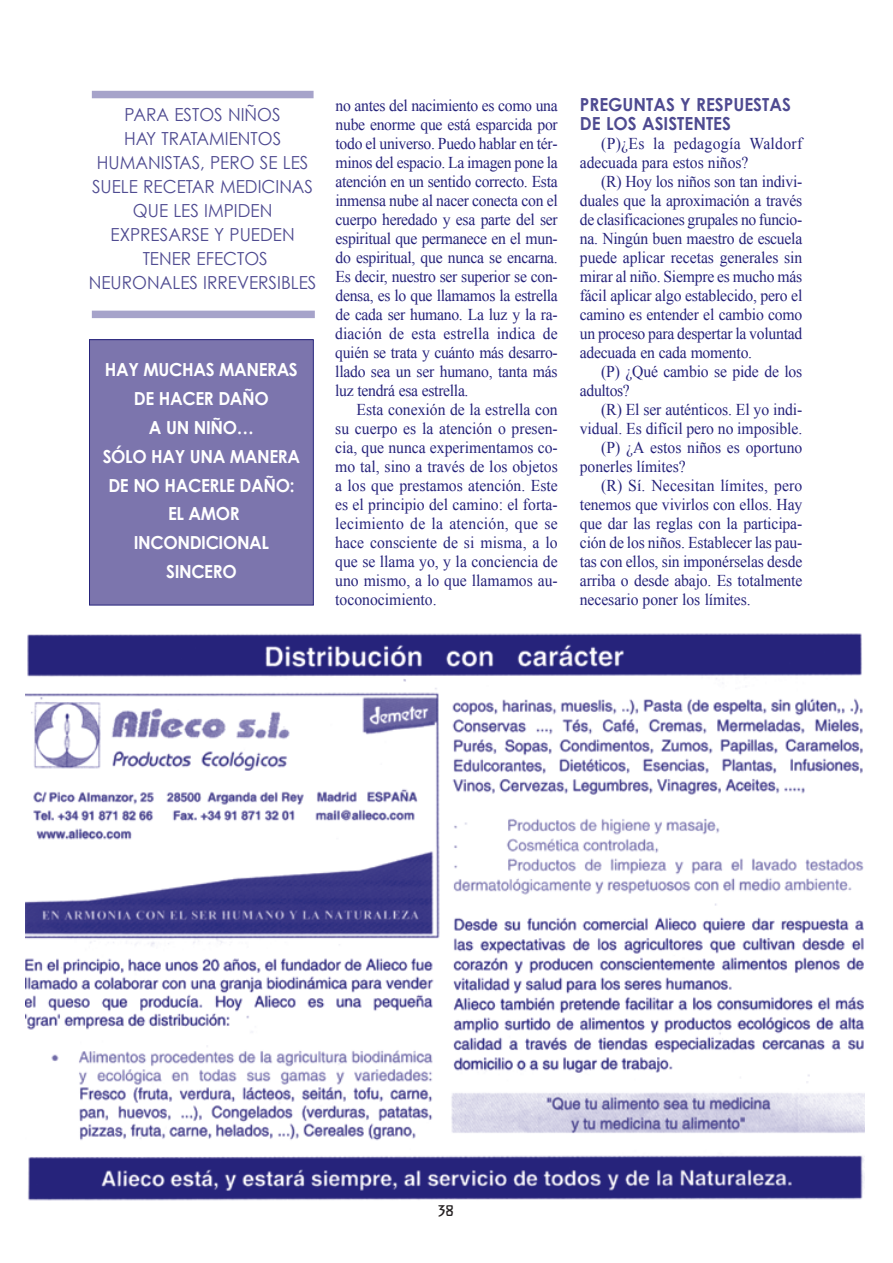
<style>
.page{position:relative;width:893px;height:1263px;background:#fff}
.page>*{position:absolute;margin:0;border:0;box-sizing:border-box;transform-origin:0 0}
.t1{font:18px/24px "Century Gothic";color:#4f4b91;text-align:center;scale:.95 1}
.t2{font:700 18px/28.8px "Century Gothic";letter-spacing:-.02em;color:#fff;text-align:center;scale:.95 1}
.t3{font:700 18px/19px "Century Gothic";color:#4f4b91;scale:.95 1}
.t4{font:16.5px/19px "Times New Roman";letter-spacing:-.01em;color:#26237b;text-align:justify;scale:.95 1}
.t5{font:16.5px "Times New Roman";letter-spacing:.01em;color:#26237b;scale:.95 1}
.t6{font:15px "Lil Normal";color:#231f20}
</style>
<div class="page">
<img style="left:25px;top:633px;width:839px;height:568px">
<div style="left:92px;top:91px;width:221px;height:7px;background:#a6a3ca"></div>
<div style="left:92px;top:311px;width:223px;height:7px;background:#a6a3ca"></div>
<div style="left:89px;top:340px;width:224px;height:265px;background:#7c75ad"></div>
<div style="left:89px;top:339px;width:225px;height:266px;border:1px solid #26237b"></div>
<p class="t1" style="left:89px;top:102px;width:241px">PARA ESTOS NIÑOS<br>HAY TRATAMIENTOS<br>HUMANISTAS, PERO SE LES<br>SUELE RECETAR MEDICINAS<br>QUE LES IMPIDEN<br>EXPRESARSE Y PUEDEN<br>TENER EFECTOS<br>NEURONALES IRREVERSIBLES</p>
<p class="t2" style="left:103px;top:355px;width:209px">HAY MUCHAS MANERAS<br>DE HACER DAÑO<br>A UN NIÑO…<br>SÓLO HAY UNA MANERA<br>DE NO HACERLE DAÑO:<br>EL AMOR<br>INCONDICIONAL<br>SINCERO</p>
<p class="t4" style="left:335px;top:96px;width:236px">no antes del nacimiento es como una nube enorme que está esparcida por todo el universo. Puedo hablar en tér&shy;minos del espacio. La imagen pone la atención en un sentido correcto. Esta inmensa nube al nacer conecta con el cuerpo heredado y esa parte del ser espiritual que permanece en el mun&shy;do espiritual, que nunca se encarna.<br>Es decir, nuestro ser superior se con&shy;densa, es lo que llamamos la estrella de cada ser humano. La luz y la ra&shy;diación de esta estrella indica de quién se trata y cuánto más desarro&shy;llado sea un ser humano, tanta más luz tendrá esa estrella.</p>
<p class="t4" style="left:335px;top:400px;width:236px;text-indent:21px">Esta conexión de la estrella con su cuerpo es la atención o presen&shy;cia, que nunca experimentamos co&shy;mo tal, sino a través de los objetos a los que prestamos atención. Este es el principio del camino: el forta&shy;lecimiento de la atención, que se hace consciente de si misma, a lo que se llama yo, y la conciencia de uno mismo, a lo que llamamos au&shy;toconocimiento.</p>
<p class="t3" style="left:580px;top:95px;width:224px">PREGUNTAS Y RESPUESTAS<br>DE LOS ASISTENTES</p>
<p class="t4" style="left:580px;top:134px;width:236px;text-indent:21px">(P)¿Es la pedagogía Waldorf adecuada para estos niños?</p>
<p class="t4" style="left:580px;top:172px;width:236px;text-indent:21px">(R) Hoy los niños son tan indivi&shy;duales que la aproximación a través de clasificaciones grupales no funcio&shy;na. Ningún buen maestro de escuela puede aplicar recetas generales sin mirar al niño. Siempre es mucho más fácil aplicar algo establecido, pero el camino es entender el cambio como un proceso para despertar la voluntad adecuada en cada momento.</p>
<p class="t4" style="left:580px;top:362px;width:236px;text-indent:21px">(P) ¿Qué cambio se pide de los adultos?</p>
<p class="t4" style="left:601px;top:400px;width:213px">(R) El ser auténticos. El yo indi-</p>
<p class="t4" style="left:580px;top:419px;width:236px">vidual. Es difícil pero no imposible.</p>
<p class="t4" style="left:601px;top:438px;width:213px">(P) ¿A estos niños es oportuno</p>
<p class="t4" style="left:580px;top:457px;width:113px">ponerles límites?</p>
<p class="t5" style="left:601px;top:477px;width:213px">(R) Sí. Necesitan límites, pero</p>
<p class="t4" style="left:580px;top:495px;width:236px">tenemos que vivirlos con ellos. Hay</p>
<p class="t4" style="left:580px;top:514px;width:236px">que dar las reglas con la participa-</p>
<p class="t4" style="left:580px;top:533px;width:236px">ción de los niños. Establecer las pau-</p>
<p class="t4" style="left:580px;top:552px;width:236px">tas con ellos, sin imponérselas desde</p>
<p class="t4" style="left:580px;top:571px;width:236px">arriba o desde abajo. Es totalmente</p>
<p class="t4" style="left:580px;top:590px;width:181px">necesario poner los límites.</p>
<p class="t6" style="left:438px;top:1205px;width:17px">38</p>
</div>
